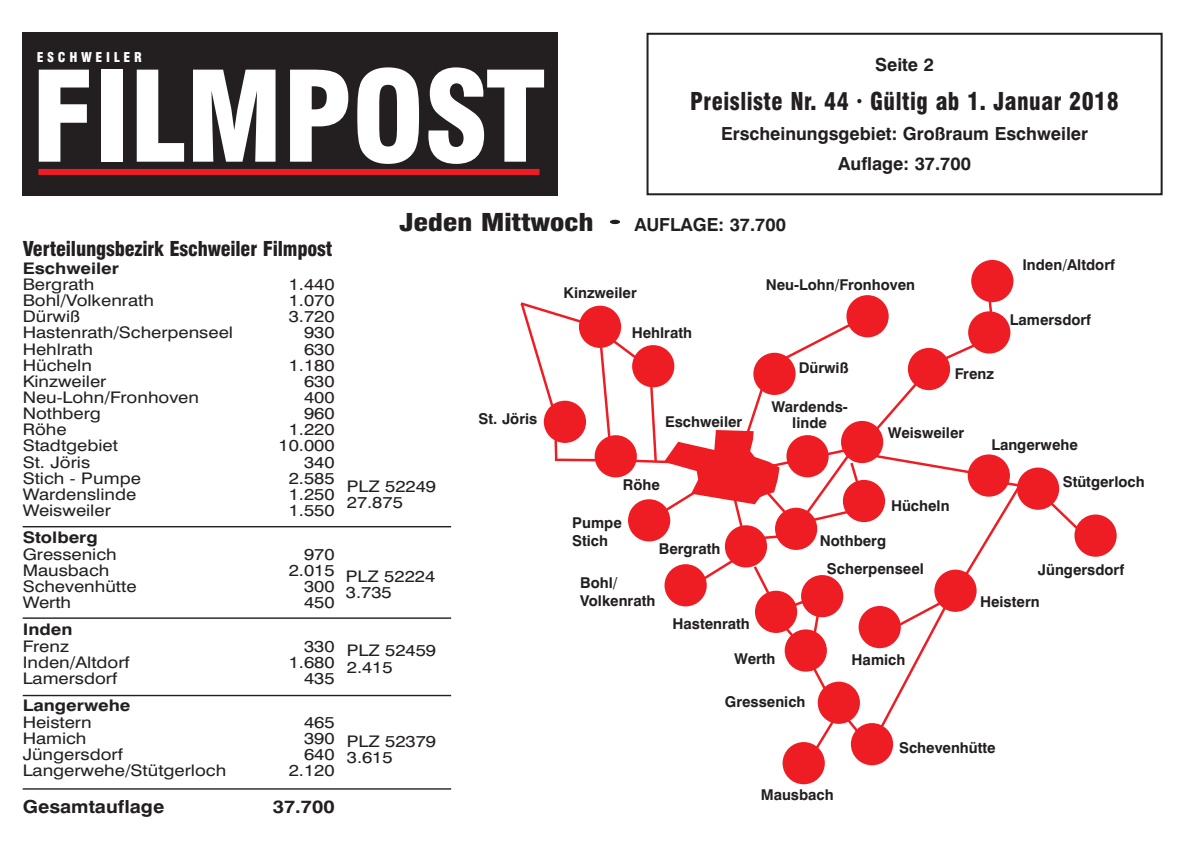
<style>
.page{position:relative;width:1191px;height:862px;background:#fff}
.page>*{position:absolute;margin:0;border:0;box-sizing:border-box;transform-origin:0 0}
.t1{font:900 condensed 122.4px "Swiss 721 BT";letter-spacing:-.005em;color:#fff}
.t2{font:900 condensed 24px "Swiss 721 BT";letter-spacing:.02em;color:#231f20;scale:.94 1}
.t3{font:900 condensed 24px "Swiss 721 BT";letter-spacing:-.015em;color:#231f20;scale:1.25 1}
.t4{font:900 condensed 20px "Swiss 721 BT";letter-spacing:-.01em;color:#231f20}
.t5{font:700 18px "Swiss 721 BT";color:#231f20}
.t6{font:700 18px "Swiss 721 BT";color:#231f20;scale:1.1 1}
.t7{font:16px/16.2px "Swiss 721 BT";color:#231f20;scale:1.16 1}
.t8{font:700 16px "Swiss 721 BT";color:#231f20;scale:1.16 1}
.t9{font:700 14.8px/17.8px "Swiss 721 BT";color:#231f20}
.t10{font:900 condensed 13.2px "Swiss 721 BT";letter-spacing:.28em;color:#fff}
.s1{font-weight:700;font-stretch:normal;font-size:18px}
</style>
<div class="page">
<div style="left:782px;top:742px;width:43px;height:42px;background:#ee1d23;border-radius:50%"></div>
<div style="left:851px;top:723px;width:42px;height:42px;background:#ee1d23;border-radius:50%"></div>
<div style="left:1074px;top:514px;width:42px;height:43px;background:#ee1d23;border-radius:50%"></div>
<svg style="left:594px;top:435px;width:43px;height:42px"></svg>
<div style="left:544px;top:401px;width:42px;height:42px;background:#ee1d23;border-radius:50%"></div>
<div style="left:579px;top:306px;width:42px;height:42px;background:#ee1d23;border-radius:50%"></div>
<div style="left:971px;top:260px;width:42px;height:42px;background:#ee1d23;border-radius:50%"></div>
<hr style="left:555px;top:458px;width:56px;height:3px;background:#ee1d23">
<hr style="left:554px;top:440px;width:3px;height:20px;background:#ee1d23">
<svg style="left:520px;top:302px;width:66px;height:111px"></svg>
<svg style="left:598px;top:296px;width:488px;height:458px"></svg>
<div style="left:646px;top:33px;width:516px;height:162px;border:2px solid #231f20"></div>
<div style="left:23px;top:32px;width:535px;height:163px;background:#231f20"></div>
<div style="left:38px;top:169px;width:501px;height:6px;background:#ee1d23"></div>
<hr style="left:23px;top:526px;width:428px;height:1px;background:#231f20">
<hr style="left:23px;top:617px;width:428px;height:2px;background:#231f20">
<hr style="left:23px;top:695px;width:428px;height:1px;background:#231f20">
<hr style="left:23px;top:788px;width:428px;height:1px;background:#231f20">
<p class="t10" style="left:37px;top:51px;width:107px">ESCHWEILER</p>
<h1 class="t1" style="left:31px;top:66px;width:515px">FILMPOST</h1>
<p class="t5" style="left:875px;top:58px;width:60px">Seite 2</p>
<h2 class="t2" style="left:690px;top:91px;width:457px">Preisliste Nr. 44 · Gültig ab 1. Januar 2018</h2>
<p class="t5" style="left:721px;top:127px;width:368px">Erscheinungsgebiet: Großraum Eschweiler</p>
<p class="t5" style="left:838px;top:157px;width:134px">Auflage: 37.700</p>
<p class="t4" style="left:23px;top:240px;width:311px">Verteilungsbezirk Eschweiler Filmpost</p>
<p class="t8" style="left:23px;top:262px;width:85px">Eschweiler</p>
<p class="t7" style="left:23px;top:277px;width:63px">Bergrath</p>
<p class="t7" style="left:289px;top:277px;width:41px">1.440</p>
<p class="t7" style="left:23px;top:294px;width:115px">Bohl/Volkenrath</p>
<p class="t7" style="left:289px;top:294px;width:41px">1.070</p>
<p class="t7" style="left:23px;top:310px;width:51px">Dürwiß</p>
<p class="t7" style="left:289px;top:310px;width:41px">3.720</p>
<p class="t7" style="left:23px;top:326px;width:183px">Hastenrath/Scherpenseel</p>
<p class="t7" style="left:304px;top:326px;width:28px">930</p>
<p class="t7" style="left:23px;top:342px;width:62px">Hehlrath</p>
<p class="t7" style="left:304px;top:342px;width:28px">630</p>
<p class="t7" style="left:23px;top:358px;width:61px">Hücheln</p>
<p class="t7" style="left:289px;top:358px;width:41px">1.180</p>
<p class="t7" style="left:23px;top:374px;width:74px">Kinzweiler</p>
<p class="t7" style="left:304px;top:374px;width:28px">630</p>
<p class="t7" style="left:23px;top:390px;width:153px">Neu-Lohn/Fronhoven</p>
<p class="t7" style="left:304px;top:390px;width:28px">400</p>
<p class="t7" style="left:23px;top:407px;width:69px">Nothberg</p>
<p class="t7" style="left:304px;top:407px;width:28px">960</p>
<p class="t7" style="left:23px;top:423px;width:39px">Röhe</p>
<p class="t7" style="left:289px;top:423px;width:41px">1.220</p>
<p class="t7" style="left:23px;top:439px;width:84px">Stadtgebiet</p>
<p class="t7" style="left:278px;top:439px;width:50px">10.000</p>
<p class="t7" style="left:23px;top:455px;width:60px">St. Jöris</p>
<p class="t7" style="left:304px;top:455px;width:28px">340</p>
<p class="t7" style="left:23px;top:471px;width:103px">Stich - Pumpe</p>
<p class="t7" style="left:289px;top:471px;width:41px">2.585</p>
<p class="t7" style="left:23px;top:487px;width:99px">Wardenslinde</p>
<p class="t7" style="left:289px;top:487px;width:41px">1.250</p>
<p class="t7" style="left:23px;top:503px;width:77px">Weisweiler</p>
<p class="t7" style="left:289px;top:503px;width:41px">1.550</p>
<p class="t8" style="left:23px;top:532px;width:66px">Stolberg</p>
<p class="t7" style="left:23px;top:547px;width:83px">Gressenich</p>
<p class="t7" style="left:304px;top:547px;width:28px">970</p>
<p class="t7" style="left:23px;top:563px;width:76px">Mausbach</p>
<p class="t7" style="left:289px;top:563px;width:41px">2.015</p>
<p class="t7" style="left:23px;top:579px;width:100px">Schevenhütte</p>
<p class="t7" style="left:304px;top:579px;width:28px">300</p>
<p class="t7" style="left:23px;top:595px;width:43px">Werth</p>
<p class="t7" style="left:304px;top:595px;width:28px">450</p>
<p class="t8" style="left:23px;top:624px;width:44px">Inden</p>
<p class="t7" style="left:23px;top:639px;width:41px">Frenz</p>
<p class="t7" style="left:304px;top:639px;width:28px">330</p>
<p class="t7" style="left:23px;top:655px;width:94px">Inden/Altdorf</p>
<p class="t7" style="left:289px;top:655px;width:41px">1.680</p>
<p class="t7" style="left:23px;top:671px;width:83px">Lamersdorf</p>
<p class="t7" style="left:304px;top:671px;width:28px">435</p>
<p class="t8" style="left:23px;top:700px;width:94px">Langerwehe</p>
<p class="t7" style="left:23px;top:715px;width:61px">Heistern</p>
<p class="t7" style="left:304px;top:715px;width:28px">465</p>
<p class="t7" style="left:23px;top:731px;width:57px">Hamich</p>
<p class="t7" style="left:304px;top:731px;width:28px">390</p>
<p class="t7" style="left:23px;top:747px;width:88px">Jüngersdorf</p>
<p class="t7" style="left:304px;top:747px;width:28px">640</p>
<p class="t7" style="left:23px;top:763px;width:177px">Langerwehe/Stütgerloch</p>
<p class="t7" style="left:289px;top:763px;width:41px">2.120</p>
<p class="t6" style="left:23px;top:800px;width:130px">Gesamtauflage</p>
<p class="t6" style="left:273px;top:800px;width:58px">37.700</p>
<h2 class="t3" style="left:399px;top:212px;width:311px">Jeden Mittwoch · <span class="s1">AUFLAGE: 37.700</span></h2>
<p class="t9" style="left:563px;top:285px;width:75px">Kinzweiler</p>
<p class="t9" style="left:631px;top:325px;width:62px">Hehlrath</p>
<p class="t9" style="left:765px;top:277px;width:151px">Neu-Lohn/Fronhoven</p>
<p class="t9" style="left:798px;top:360px;width:51px">Dürwiß</p>
<p class="t9" style="left:954px;top:367px;width:41px">Frenz</p>
<p class="t9" style="left:1022px;top:258px;width:94px">Inden/Altdorf</p>
<p class="t9" style="left:1010px;top:312px;width:83px">Lamersdorf</p>
<p class="t7" style="left:347px;top:479px;width:78px">PLZ 52249<br>27.875</p>
<p class="t7" style="left:346px;top:570px;width:78px">PLZ 52224<br>3.735</p>
<p class="t7" style="left:347px;top:644px;width:78px">PLZ 52459<br>2.415</p>
<p class="t7" style="left:347px;top:734px;width:78px">PLZ 52379<br>3.615</p>
<p class="t9" style="left:478px;top:411px;width:60px">St. Jöris</p>
<p class="t9" style="left:771px;top:399px;width:78px">Wardends-</p>
<p class="t9" style="left:665px;top:414px;width:79px">Eschweiler</p>
<p class="t9" style="left:792px;top:415px;width:36px">linde</p>
<p class="t9" style="left:623px;top:477px;width:39px">Röhe</p>
<p class="t9" style="left:888px;top:425px;width:78px">Weisweiler</p>
<p class="t9" style="left:891px;top:498px;width:60px">Hücheln</p>
<p class="t9" style="left:572px;top:515px;width:51px">Pumpe<br>Stich</p>
<p class="t9" style="left:659px;top:541px;width:63px">Bergrath</p>
<p class="t9" style="left:580px;top:575px;width:77px">Bohl/<br>Volkenrath</p>
<p class="t9" style="left:672px;top:616px;width:79px">Hastenrath</p>
<p class="t9" style="left:820px;top:533px;width:68px">Nothberg</p>
<p class="t9" style="left:827px;top:561px;width:99px">Scherpenseel</p>
<p class="t9" style="left:734px;top:651px;width:43px">Werth</p>
<p class="t9" style="left:851px;top:652px;width:55px">Hamich</p>
<p class="t9" style="left:725px;top:694px;width:82px">Gressenich</p>
<p class="t9" style="left:991px;top:437px;width:88px">Langerwehe</p>
<p class="t9" style="left:1062px;top:475px;width:83px">Stütgerloch</p>
<p class="t9" style="left:1038px;top:563px;width:88px">Jüngersdorf</p>
<p class="t9" style="left:980px;top:594px;width:61px">Heistern</p>
<p class="t9" style="left:760px;top:787px;width:75px">Mausbach</p>
<p class="t9" style="left:899px;top:740px;width:98px">Schevenhütte</p>
</div>
